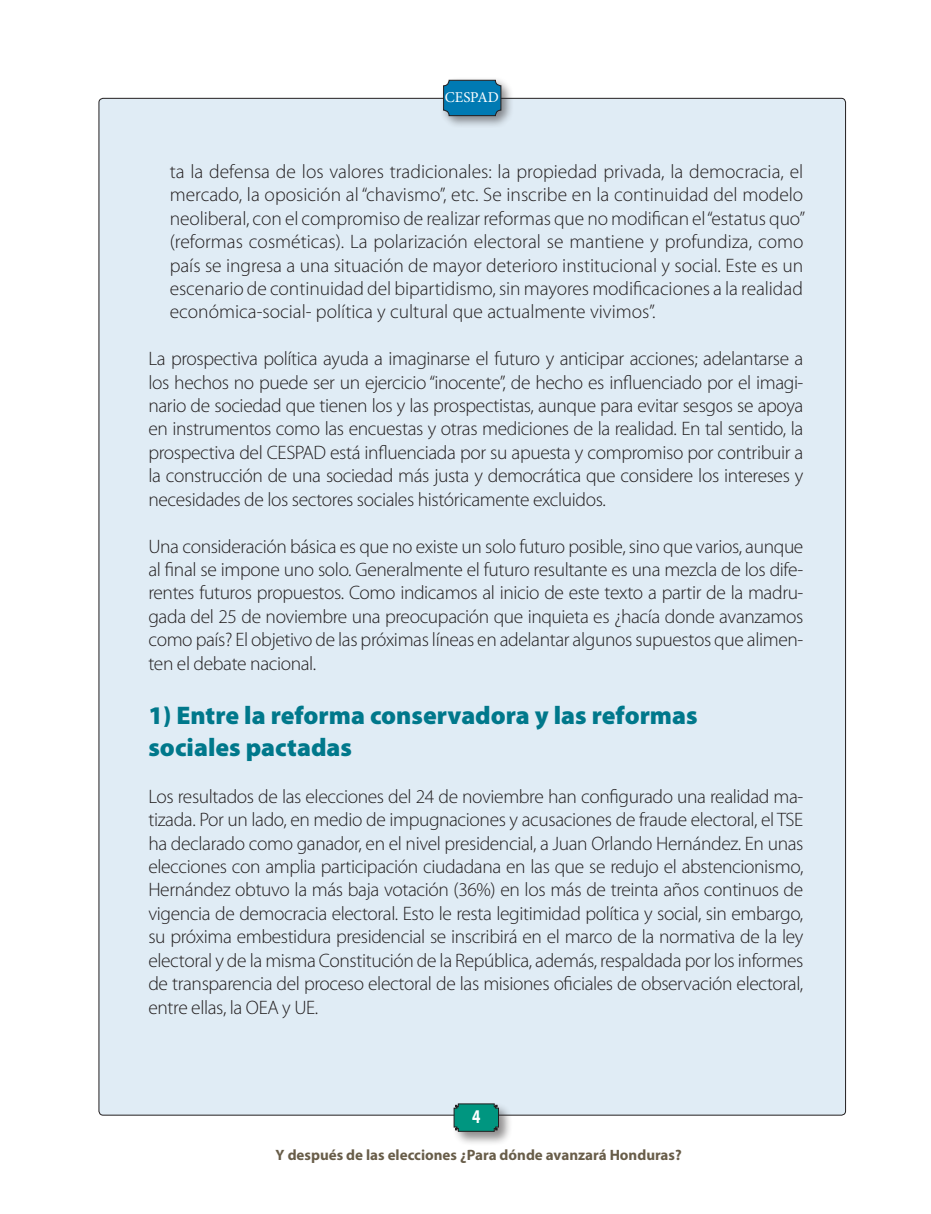
<style>
.page{position:relative;width:931px;height:1214px;background:#fff}
.page>*{position:absolute;margin:0;border:0;box-sizing:border-box;transform-origin:0 0}
.Texto{font:900 25.5px "Myriad Pro";color:#00788b}
.Texto-2{font:300 19.5px/23.4px "Myriad Pro";letter-spacing:-.02em;color:#231f20;text-align:justify}
.t1{font:700 19.5px "Myriad Pro";color:#fff;scale:.77 1}
.t2{font:700 15px "Myriad Pro";color:#685d49}
.t3{font:15px "Minion Pro";color:#fff}
</style>
<div class="page">
<div style="left:99px;top:98px;width:746px;height:1017px;background:#e0ecf5;border-radius:4px"></div>
<div style="left:452px;top:1101px;width:61px;height:45px;background:#231f20;opacity:.5"></div>
<svg style="left:454px;top:1103px;width:45px;height:28px"></svg>
<div style="left:439px;top:76px;width:75px;height:52px;background:#231f20;opacity:.5"></div>
<div style="left:443px;top:80px;width:58px;height:36px;background:#007ab3;border-radius:5px"></div>
<div style="left:443px;top:80px;width:58px;height:36px;border:1px solid #231f20;border-radius:5px"></div>
<p class="t3" style="left:445px;top:87px;width:55px">CESPAD</p>
<p class="Texto-2" style="left:170px;top:160px;width:637px">ta la defensa de los valores tradicionales: la propiedad privada, la democracia, el mercado, la oposición al “chavismo”, etc. Se inscribe en la continuidad del modelo neoliberal, con el compromiso de realizar reformas que no modifican el “estatus quo” (reformas cosméticas). La polarización electoral se mantiene y profundiza, como país se ingresa a una situación de mayor deterioro institucional y social. Este es un escenario de continuidad del bipartidismo, sin mayores modificaciones a la realidad económica-social- política y cultural que actualmente vivimos”.</p>
<p class="Texto-2" style="left:148px;top:347px;width:656px">La prospectiva política ayuda a imaginarse el futuro y anticipar acciones; adelantarse a los hechos no puede ser un ejercicio “inocente”, de hecho es influenciado por el imagi&shy;nario de sociedad que tienen los y las prospectistas, aunque para evitar sesgos se apoya en instrumentos como las encuestas y otras mediciones de la realidad. En tal sentido, la prospectiva del CESPAD está influenciada por su apuesta y compromiso por contribuir a la construcción de una sociedad más justa y democrática que considere los intereses y necesidades de los sectores sociales históricamente excluidos.</p>
<p class="Texto-2" style="left:148px;top:534px;width:656px">Una consideración básica es que no existe un solo futuro posible, sino que varios, aunque al final se impone uno solo. Generalmente el futuro resultante es una mezcla de los dife&shy;rentes futuros propuestos. Como indicamos al inicio de este texto a partir de la madru&shy;gada del 25 de noviembre una preocupación que inquieta es ¿hacía donde avanzamos como país? El objetivo de las próximas líneas en adelantar algunos supuestos que alimen&shy;ten el debate nacional.</p>
<p class="Texto" style="left:148px;top:701px;width:550px">1) Entre la reforma conservadora y las reformas</p>
<p class="Texto" style="left:148px;top:733px;width:205px">sociales pactadas</p>
<p class="Texto-2" style="left:148px;top:785px;width:656px">Los resultados de las elecciones del 24 de noviembre han configurado una realidad ma&shy;tizada. Por un lado, en medio de impugnaciones y acusaciones de fraude electoral, el TSE ha declarado como ganador, en el nivel presidencial, a Juan Orlando Hernández. En unas elecciones con amplia participación ciudadana en las que se redujo el abstencionismo, Hernández obtuvo la más baja votación (36%) en los más de treinta años continuos de vigencia de democracia electoral. Esto le resta legitimidad política y social, sin embargo, su próxima embestidura presidencial se inscribirá en el marco de la normativa de la ley electoral y de la misma Constitución de la República, además, respaldada por los informes de transparencia del proceso electoral de las misiones oficiales de observación electoral, entre ellas, la OEA y UE.</p>
<p class="t1" style="left:472px;top:1104px;width:12px">4</p>
<p class="t2" style="left:276px;top:1145px;width:408px">Y después de las elecciones ¿Para dónde avanzará Honduras?</p>
</div>
